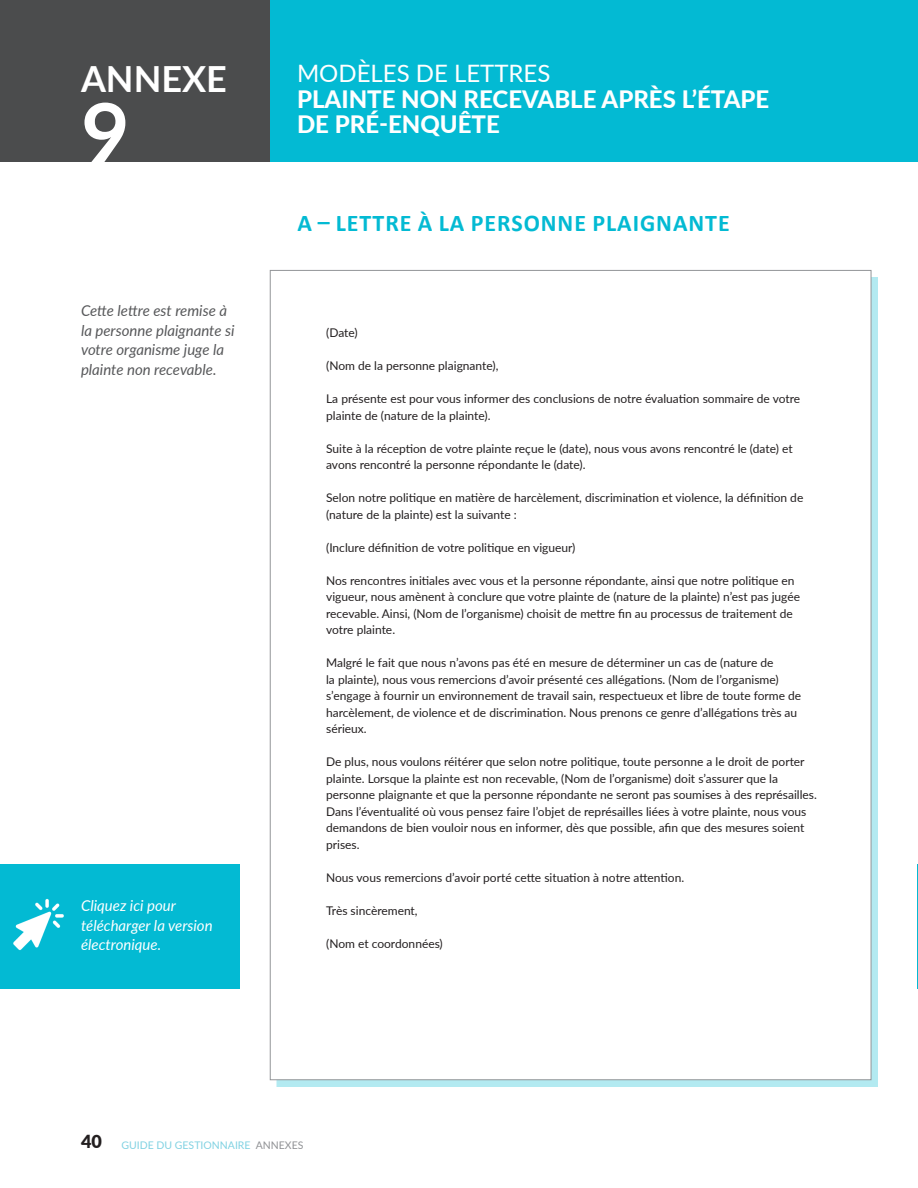
<style>
.page{position:relative;width:918px;height:1188px;background:#fff}
.page>*{position:absolute;margin:0;border:0;box-sizing:border-box;transform-origin:0 0}
.Annexe{font:700 84px "Lato";color:#fff}
.Annexe-2{font:700 36px "Lato";color:#fff}
.Titre_de_l_annexe{font:800 24px/25.5px "Lato";color:#fff}
.sous_titre_3{font:700 24px "Calibri";letter-spacing:.04em;color:#03bad3}
.Titre_de_l_annexe-2{font:24px "Lato";color:#fff}
.Body_texte_italique{font:italic 15px/19.5px "Lato";color:#57585a}
.Body_texte_italique-2{font:italic 15px/19.5px "Lato";color:#fff}
.Body_texte_annexes{font:12px/16.5px "Lato";color:#231f20}
.t1{font:10.5px "Lato";color:#81d2e2}
.s1{font-weight:900;font-size:18px;color:#231f20}
.s2{color:#919396}
</style>
<div class="page">
<div style="left:277px;top:277px;width:601px;height:810px;background:#03bad3;opacity:.3"></div>
<div style="left:270px;top:270px;width:601px;height:810px;background:#fff;border:1px solid #939598"></div>
<div style="left:0;top:0;width:270px;height:162px;background:#4b4c4d"></div>
<div style="left:270px;top:0;width:648px;height:162px;background:#03bad3"></div>
<div style="left:0;top:864px;width:239px;height:124px;background:#03bad3"></div>
<hr style="left:917px;top:864px;width:1px;height:124px;background:#03bad3">
<img style="left:13px;top:898px;width:51px;height:53px">
<p class="Annexe-2" style="left:81px;top:52px;width:147px">ANNEXE</p>
<p class="Annexe" style="left:81px;top:72px;width:50px">9</p>
<p class="Body_texte_italique" style="left:81px;top:300px;width:155px">Cette lettre est remise à la personne plaignante si votre organisme juge la plainte non recevable.</p>
<p class="Body_texte_italique-2" style="left:81px;top:895px;width:133px">Cliquez ici pour télécharger la version électronique.</p>
<p class="Titre_de_l_annexe-2" style="left:297px;top:56px;width:255px">MODÈLES DE LETTRES</p>
<p class="Titre_de_l_annexe" style="left:297px;top:85px;width:474px">PLAINTE NON RECEVABLE APRÈS L’ÉTAPE<br>DE PRÉ-ENQUÊTE</p>
<p class="sous_titre_3" style="left:297px;top:207px;width:434px">A – LETTRE À LA PERSONNE PLAIGNANTE</p>
<p class="Body_texte_annexes" style="left:326px;top:324px;width:33px">(Date)</p>
<p class="Body_texte_annexes" style="left:326px;top:357px;width:174px">(Nom de la personne plaignante),</p>
<p class="Body_texte_annexes" style="left:326px;top:390px;width:475px">La présente est pour vous informer des conclusions de notre évaluation sommaire de votre plainte de (nature de la plainte).</p>
<p class="Body_texte_annexes" style="left:326px;top:439px;width:468px">Suite à la réception de votre plainte reçue le (date), nous vous avons rencontré le (date) et avons rencontré la personne répondante le (date).</p>
<p class="Body_texte_annexes" style="left:326px;top:489px;width:479px">Selon notre politique en matière de harcèlement, discrimination et violence, la définition de (nature de la plainte) est la suivante :</p>
<p class="Body_texte_annexes" style="left:326px;top:538px;width:251px">(Inclure définition de votre politique en vigueur)</p>
<p class="Body_texte_annexes" style="left:326px;top:571px;width:475px">Nos rencontres initiales avec vous et la personne répondante, ainsi que notre politique en vigueur, nous amènent à conclure que votre plainte de (nature de la plainte) n’est pas jugée recevable. Ainsi, (Nom de l’organisme) choisit de mettre fin au processus de traitement de votre plainte.</p>
<p class="Body_texte_annexes" style="left:326px;top:654px;width:477px">Malgré le fait que nous n’avons pas été en mesure de déterminer un cas de (nature de<br>la plainte), nous vous remercions d’avoir présenté ces allégations. (Nom de l’organisme) s’engage à fournir un environnement de travail sain, respectueux et libre de toute forme de harcèlement, de violence et de discrimination. Nous prenons ce genre d’allégations très au sérieux.</p>
<p class="Body_texte_annexes" style="left:326px;top:753px;width:492px">De plus, nous voulons réitérer que selon notre politique, toute personne a le droit de porter plainte. Lorsque la plainte est non recevable, (Nom de l’organisme) doit s’assurer que la personne plaignante et que la personne répondante ne seront pas soumises à des représailles.<br>Dans l’éventualité où vous pensez faire l’objet de représailles liées à votre plainte, nous vous demandons de bien vouloir nous en informer, dès que possible, afin que des mesures soient prises.</p>
<p class="Body_texte_annexes" style="left:326px;top:868px;width:360px">Nous vous remercions d’avoir porté cette situation à notre attention.</p>
<p class="Body_texte_annexes" style="left:326px;top:901px;width:93px">Très sincèrement,</p>
<p class="Body_texte_annexes" style="left:326px;top:934px;width:118px">(Nom et coordonnées)</p>
<p class="t1" style="left:81px;top:1138px;width:224px"><span class="s1">40</span> GUIDE DU GESTIONNAIRE <span class="s2">ANNEXES</span></p>
</div>
